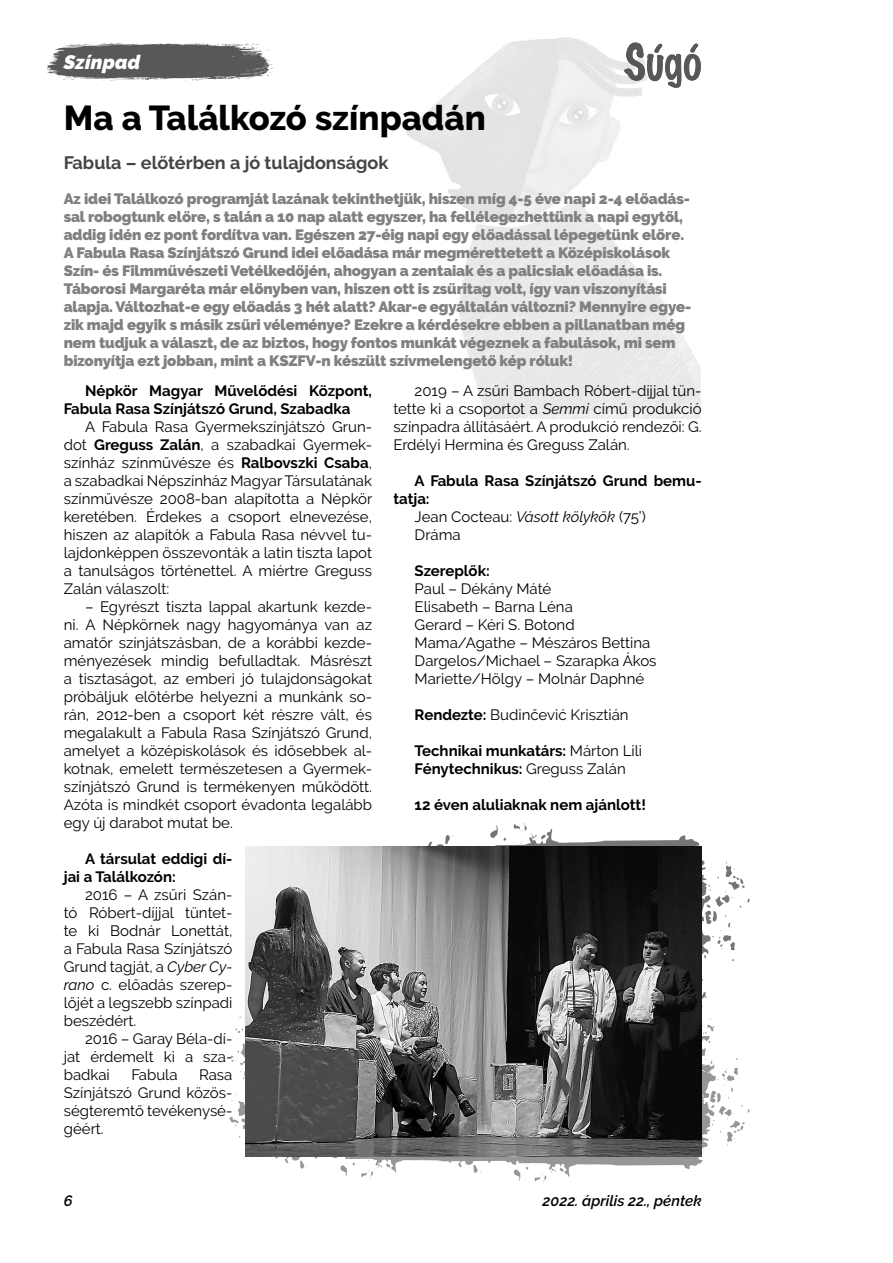
<style>
.page{position:relative;width:893px;height:1263px;background:#fff}
.page>*{position:absolute;margin:0;border:0;box-sizing:border-box;transform-origin:0 0}
.t1{font:800 34.5px "Raleway";color:#000}
.t2{font:italic 900 19.5px "Raleway";letter-spacing:.01em;color:#fff}
.t3{font:700 18px "Raleway";color:#444}
.t4{font:15px/18px "Raleway";color:#000;text-align:justify}
.t5{font:900 15px/18px "Raleway";letter-spacing:-.01em;color:#808080}
.t6{font:700 15px/18px "Raleway";color:#000}
.t7{font:italic 600 15px "Raleway";color:#000}
.s1{font-weight:700}
.s2{font-style:italic}
.s3{font-weight:400}
</style>
<div class="page">
<svg style="left:47px;top:43px;width:226px;height:38px;background:#7b7b7b"></svg>
<img style="left:406px;top:37px;width:295px;height:382px">
<img style="left:624px;top:42px;width:77px;height:46px">
<svg style="left:229px;top:1016px;width:174px;height:162px"></svg>
<svg style="left:416px;top:823px;width:334px;height:133px"></svg>
<svg style="left:403px;top:956px;width:347px;height:226px"></svg>
<img style="left:245px;top:846px;width:457px;height:311px">
<h2 class="t2" style="left:64px;top:51px;width:78px">Színpad</h2>
<h1 class="t1" style="left:64px;top:98px;width:424px">Ma a Találkozó színpadán</h1>
<p class="t3" style="left:64px;top:152px;width:326px">Fabula – előtérben a jó tulajdonságok</p>
<p class="t5" style="left:64px;top:190px;width:629px">Az idei Találkozó programját lazának tekinthetjük, hiszen míg 4-5 éve napi 2-4 előadás&shy;sal robogtunk előre, s talán a 10 nap alatt egyszer, ha fellélegezhettünk a napi egytől, addig idén ez pont fordítva van. Egészen 27-éig napi egy előadással lépegetünk előre.<br>A Fabula Rasa Színjátszó Grund idei előadása már megmérettetett a Középiskolások Szín- és Filmművészeti Vetélkedőjén, ahogyan a zentaiak és a palicsiak előadása is.<br>Táborosi Margaréta már előnyben van, hiszen ott is zsűritag volt, így van viszonyítási alapja. Változhat-e egy előadás 3 hét alatt? Akar-e egyáltalán változni? Mennyire egye&shy;zik majd egyik s másik zsűri véleménye? Ezekre a kérdésekre ebben a pillanatban még nem tudjuk a választ, de az biztos, hogy fontos munkát végeznek a fabulások, mi sem bizonyítja ezt jobban, mint a KSZFV-n készült szívmelengető kép róluk!</p>
<p class="t6" style="left:64px;top:382px;width:310px;text-indent:21px">Népkör Magyar Művelődési Központ,<br>Fabula Rasa Színjátszó Grund, Szabadka</p>
<p class="t4" style="left:64px;top:418px;width:310px;text-indent:21px">A Fabula Rasa Gyermekszínjátszó Grun&shy;dot <span class="s1">Greguss Zalán</span>, a szabadkai Gyermek&shy;színház színművésze és <span class="s1">Ralbovszki Csaba</span>, a szabadkai Népszínház Magyar Társulatának színművésze 2008-ban alapította a Népkör keretében. Érdekes a csoport elnevezése, hiszen az alapítók a Fabula Rasa névvel tu&shy;lajdonképpen összevonták a latin tiszta lapot a tanulságos történettel. A miértre Greguss Zalán válaszolt:</p>
<p class="t4" style="left:64px;top:598px;width:310px;text-indent:21px">– Egyrészt tiszta lappal akartunk kezde&shy;ni. A Népkörnek nagy hagyománya van az amatőr színjátszásban, de a korábbi kezde&shy;ményezések mindig befulladtak. Másrészt a tisztaságot, az emberi jó tulajdonságokat próbáljuk előtérbe helyezni a munkánk so&shy;rán, 2012-ben a csoport két részre vált, és megalakult a Fabula Rasa Színjátszó Grund, amelyet a középiskolások és idősebbek al&shy;kotnak, emelett természetesen a Gyermek&shy;színjátszó Grund is termékenyen működött.<br>Azóta is mindkét csoport évadonta legalább egy új darabot mutat be.</p>
<p class="t6" style="left:64px;top:850px;width:170px;text-indent:21px">A társulat eddigi dí&shy;jai a Találkozón:</p>
<p class="t4" style="left:64px;top:886px;width:170px;text-indent:21px">2016 – A zsűri Szán&shy;tó Róbert-díjjal tüntet&shy;te ki Bodnár Lonettát, a Fabula Rasa Színjátszó Grund tagját, a <span class="s2">Cyber Cy&shy;rano</span> c. előadás szerep&shy;lőjét a legszebb színpadi beszédért.</p>
<p class="t4" style="left:64px;top:1030px;width:170px;text-indent:21px">2016 – Garay Béla-dí&shy;jat érdemelt ki a sza&shy;badkai</p>
<p class="t4" style="left:393px;top:382px;width:310px;text-indent:21px">2019 – A zsűri Bambach Róbert-díjjal tün&shy;tette ki a csoportot a <span class="s2">Semmi</span> című produkció színpadra állításáért. A produkció rendezői: G.<br>Erdélyi Hermina és Greguss Zalán.</p>
<p class="t6" style="left:415px;top:472px;width:289px">A Fabula Rasa Színjátszó Grund bemu-</p>
<p class="t6" style="left:393px;top:490px;width:38px">tatja:</p>
<p class="t4" style="left:415px;top:508px;width:233px">Jean Cocteau: <span class="s2">Vásott kölykök</span> (75’)</p>
<p class="t4" style="left:415px;top:526px;width:48px">Dráma</p>
<p class="t6" style="left:415px;top:562px;width:77px">Szereplők:</p>
<p class="t4" style="left:415px;top:580px;width:243px;text-align:left">Paul – Dékány Máté<br>Elisabeth – Barna Léna<br>Gerard – Kéri S. Botond<br>Mama/Agathe – Mészáros Bettina<br>Dargelos/Michael – Szarapka Ákos<br>Mariette/Hölgy – Molnár Daphné</p>
<p class="t4" style="left:415px;top:706px;width:215px"><span class="s1">Rendezte:</span> Budinčević Krisztián</p>
<p class="t6" style="left:415px;top:742px;width:229px">Technikai munkatárs: <span class="s3">Márton Lili<br></span>Fénytechnikus: <span class="s3">Greguss Zalán</span></p>
<p class="t6" style="left:415px;top:796px;width:233px">12 éven aluliaknak nem ajánlott!</p>
<p class="t4" style="left:131px;top:1066px;width:48px">Fabula</p>
<p class="t4" style="left:64px;top:1066px;width:170px;text-indent:135px">Rasa Színjátszó Grund közös&shy;ségteremtő tevékenysé&shy;géért.</p>
<p class="t7" style="left:64px;top:1192px;width:10px">6</p>
<p class="t7" style="left:543px;top:1192px;width:161px">2022. április 22., péntek</p>
</div>
